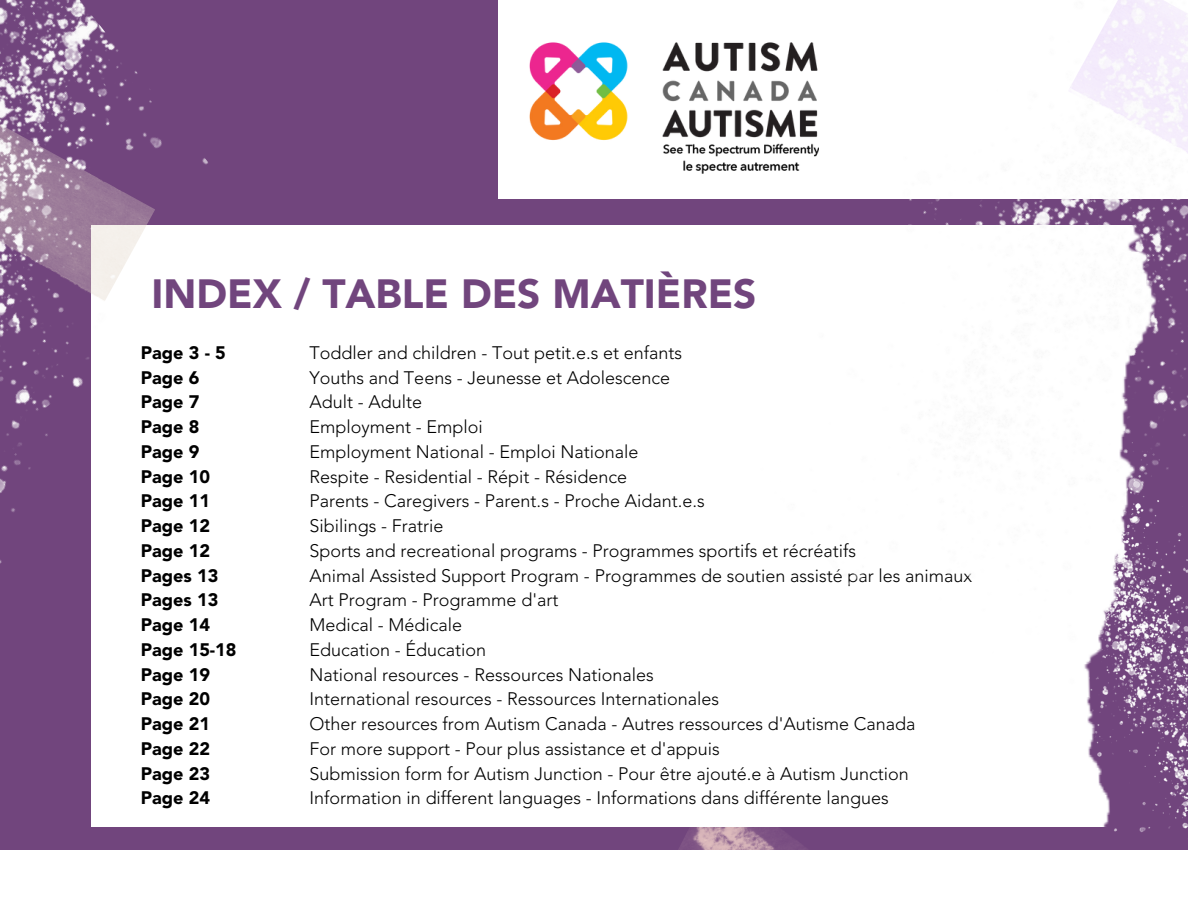
<style>
.page{position:relative;width:1188px;height:918px;background:#71457d}
.page>*{position:absolute;margin:0;border:0;box-sizing:border-box;transform-origin:0 0}
.t1{font:900 40.5px "Avenir LT Std";color:#71457d}
.t2{font:300 18px "Avenir LT Std";color:#000}
.t3{font:900 18px/24.8px "Avenir LT Std";color:#000}
</style>
<div class="page">
<img style="left:960px;top:756px;width:228px;height:76px">
<img style="left:611px;top:826px;width:348px;height:24px">
<div style="left:92px;top:225px;width:1064px;height:601px;background:#fff"></div>
<div style="left:0;top:850px;width:1188px;height:68px;background:#fff"></div>
<img style="left:0;top:0;width:357px;height:756px">
<img style="left:498px;top:7px;width:43px;height:192px">
<img style="left:541px;top:0;width:647px;height:756px">
<p class="t1" style="left:151px;top:278px;width:606px">INDEX / TABLE DES MATIÈRES</p>
<p class="t3" style="left:141px;top:342px;width:97px">Page 3 - 5<br>Page 6<br>Page 7<br>Page 8<br>Page 9<br>Page 10<br>Page 11<br>Page 12<br>Page 12<br>Pages 13<br>Pages 13<br>Page 14<br>Page 15-18<br>Page 19<br>Page 20<br>Page 21<br>Page 22<br>Page 23<br>Page 24</p>
<p class="t2" style="left:310px;top:345px;width:374px">Toddler and children - Tout petit.e.s et enfants</p>
<p class="t2" style="left:310px;top:370px;width:362px">Youths and Teens - Jeunesse et Adolescence</p>
<p class="t2" style="left:310px;top:395px;width:114px">Adult - Adulte</p>
<p class="t2" style="left:310px;top:420px;width:175px">Employment - Emploi</p>
<h2 class="t2" style="left:310px;top:444px;width:330px">Employment National - Emploi Nationale</h2>
<p class="t2" style="left:310px;top:469px;width:319px">Respite - Residential - Répit - Résidence</p>
<p class="t2" style="left:310px;top:494px;width:397px">Parents - Caregivers - Parent.s - Proche Aidant.e.s</p>
<p class="t2" style="left:310px;top:519px;width:135px">Sibilings - Fratrie</p>
<p class="t2" style="left:310px;top:543px;width:548px">Sports and recreational programs - Programmes sportifs et récréatifs</p>
<p class="t2" style="left:310px;top:568px;width:664px">Animal Assisted Support Program - Programmes de soutien assisté par les animaux</p>
<p class="t2" style="left:310px;top:593px;width:250px">Art Program - Programme d'art</p>
<p class="t2" style="left:310px;top:618px;width:154px">Medical - Médicale</p>
<p class="t2" style="left:310px;top:642px;width:178px">Education - Éducation</p>
<p class="t2" style="left:310px;top:667px;width:346px">National resources - Ressources Nationales</p>
<p class="t2" style="left:310px;top:692px;width:411px">International resources - Ressources Internationales</p>
<p class="t2" style="left:310px;top:717px;width:607px">Other resources from Autism Canada - Autres ressources d'Autisme Canada</p>
<p class="t2" style="left:310px;top:741px;width:412px">For more support - Pour plus assistance et d'appuis</p>
<p class="t2" style="left:310px;top:766px;width:601px">Submission form for Autism Junction - Pour être ajouté.e à Autism Junction</p>
<p class="t2" style="left:310px;top:791px;width:581px">Information in different languages - Informations dans différente langues</p>
</div>
